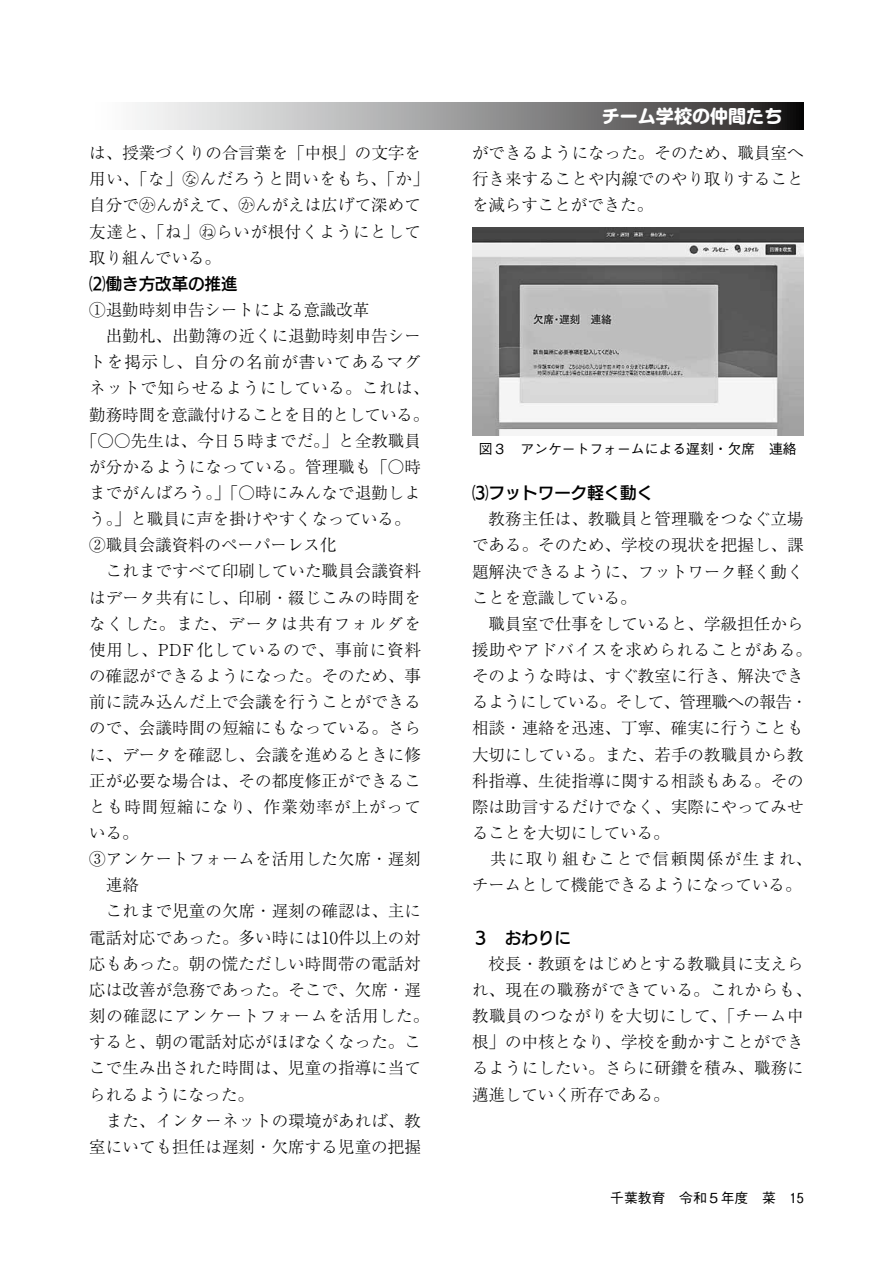
<style>
.page{position:relative;width:893px;height:1263px;background:#fff}
.page>*{position:absolute;margin:0;border:0;box-sizing:border-box;transform-origin:0 0}
.t1{font:700 18px "Shin M Go Pro";color:#fff}
.t2{font:300 16.5px/26.1px "Ryumin Pro";letter-spacing:.01em;color:#000}
.t3{font:300 16.5px "Ryumin Pro";letter-spacing:.035em;color:#000}
.t4{font:300 16.5px "Ryumin Pro";letter-spacing:.065em;color:#000}
.t5{font:16.5px "UD Kakugo Large Pr 6 DB";color:#000}
.t6{font:300 16.5px "Ryumin Pro";letter-spacing:-.015em;color:#000}
.t7{font:300 16.5px "Ryumin Pro";letter-spacing:.055em;color:#000}
.t8{font:300 16.5px "Ryumin Pro";letter-spacing:.07em;color:#000}
.t9{font:500 13.8px "Gothic BBB Pro";color:#000}
</style>
<div class="page">
<svg style="left:137px;top:102px;width:667px;height:28px;background:#939293"></svg>
<img style="left:472px;top:227px;width:332px;height:209px">
<p class="t2" style="left:89px;top:138px;width:341px">は、授業づくりの合言葉を「中根」の文字を用い、「な」なんだろうと問いをもち、「か」自分でかんがえて、かんがえは広げて深めて友達と、「ね」ねらいが根付くようにとして取り組んでいる。</p>
<p class="t5" style="left:89px;top:274px;width:150px">⑵働き方改革の推進</p>
<p class="t2" style="left:89px;top:295px;width:282px">①退勤時刻申告シートによる意識改革</p>
<p class="t2" style="left:89px;top:322px;width:333px">　出勤札、出勤簿の近くに退勤時刻申告シー</p>
<p class="t4" style="left:89px;top:349px;width:333px">トを掲示し、自分の名前が書いてあるマグ</p>
<p class="t3" style="left:89px;top:375px;width:341px">ネットで知らせるようにしている。これは、</p>
<p class="t6" style="left:89px;top:401px;width:341px">勤務時間を意識付けることを目的としている。</p>
<p class="t2" style="left:81px;top:426px;width:341px">「○○先生は、今日５時までだ。」と全教職員</p>
<p class="t2" style="left:89px;top:452px;width:333px">が分かるようになっている。管理職も「○時</p>
<p class="t2" style="left:89px;top:478px;width:333px">までがんばろう。」「○時にみんなで退勤しよ</p>
<p class="t2" style="left:89px;top:505px;width:323px">う。」と職員に声を掛けやすくなっている。</p>
<p class="t2" style="left:89px;top:531px;width:249px">②職員会議資料のペーパーレス化</p>
<p class="t2" style="left:89px;top:557px;width:333px">　これまですべて印刷していた職員会議資料</p>
<p class="t2" style="left:89px;top:583px;width:333px">はデータ共有にし、印刷・綴じこみの時間を</p>
<p class="t8" style="left:89px;top:611px;width:333px">なくした。また、データは共有フォルダを</p>
<p class="t7" style="left:89px;top:637px;width:333px">使用し、PDF化しているので、事前に資料</p>
<p class="t2" style="left:89px;top:661px;width:333px">の確認ができるようになった。そのため、事</p>
<p class="t2" style="left:89px;top:688px;width:333px">前に読み込んだ上で会議を行うことができる</p>
<p class="t2" style="left:89px;top:714px;width:333px">ので、会議時間の短縮にもなっている。さら</p>
<p class="t2" style="left:89px;top:740px;width:333px">に、データを確認し、会議を進めるときに修</p>
<p class="t2" style="left:89px;top:766px;width:333px">正が必要な場合は、その都度修正ができるこ</p>
<p class="t4" style="left:89px;top:794px;width:333px">とも時間短縮になり、作業効率が上がって</p>
<p class="t2" style="left:89px;top:818px;width:51px">いる。</p>
<p class="t2" style="left:89px;top:844px;width:333px">③アンケートフォームを活用した欠席・遅刻</p>
<p class="t2" style="left:106px;top:871px;width:34px">連絡</p>
<p class="t2" style="left:89px;top:897px;width:333px">　これまで児童の欠席・遅刻の確認は、主に</p>
<p class="t2" style="left:89px;top:923px;width:333px">電話対応であった。多い時には10件以上の対</p>
<p class="t2" style="left:89px;top:949px;width:333px">応もあった。朝の慌ただしい時間帯の電話対</p>
<p class="t2" style="left:89px;top:975px;width:333px">応は改善が急務であった。そこで、欠席・遅</p>
<p class="t3" style="left:89px;top:1003px;width:341px">刻の確認にアンケートフォームを活用した。</p>
<p class="t2" style="left:89px;top:1028px;width:333px">すると、朝の電話対応がほぼなくなった。こ</p>
<p class="t2" style="left:89px;top:1054px;width:333px">こで生み出された時間は、児童の指導に当て</p>
<p class="t2" style="left:89px;top:1080px;width:166px">られるようになった。</p>
<p class="t2" style="left:89px;top:1106px;width:333px">　また、インターネットの環境があれば、教</p>
<p class="t2" style="left:89px;top:1132px;width:333px">室にいても担任は遅刻・欠席する児童の把握</p>
<p class="t1" style="left:602px;top:101px;width:182px">チーム学校の仲間たち</p>
<p class="t2" style="left:472px;top:139px;width:333px;text-align:justify">ができるようになった。そのため、職員室へ行き来することや内線でのやり取りすることを減らすことができた。</p>
<p class="t9" style="left:479px;top:438px;width:319px">図３　アンケートフォームによる遅刻・欠席　連絡</p>
<p class="t5" style="left:472px;top:484px;width:183px">⑶フットワーク軽く動く</p>
<p class="t2" style="left:472px;top:505px;width:341px">　教務主任は、教職員と管理職をつなぐ立場である。そのため、学校の現状を把握し、課題解決できるように、フットワーク軽く動くことを意識している。<br>　職員室で仕事をしていると、学級担任から援助やアドバイスを求められることがある。そのような時は、すぐ教室に行き、解決できるようにしている。そして、管理職への報告・相談・連絡を迅速、丁寧、確実に行うことも大切にしている。また、若手の教職員から教科指導、生徒指導に関する相談もある。その際は助言するだけでなく、実際にやってみせることを大切にしている。<br>　共に取り組むことで信頼関係が生まれ、チームとして機能できるようになっている。</p>
<p class="t5" style="left:472px;top:928px;width:100px">３　おわりに</p>
<p class="t2" style="left:472px;top:949px;width:341px">　校長・教頭をはじめとする教職員に支えられ、現在の職務ができている。これからも、教職員のつながりを大切にして、「チーム中根」の中核となり、学校を動かすことができるようにしたい。さらに研鑽を積み、職務に邁進していく所存である。</p>
<p class="t9" style="left:610px;top:1186px;width:195px">千葉教育　令和５年度　菜　15</p>
</div>
